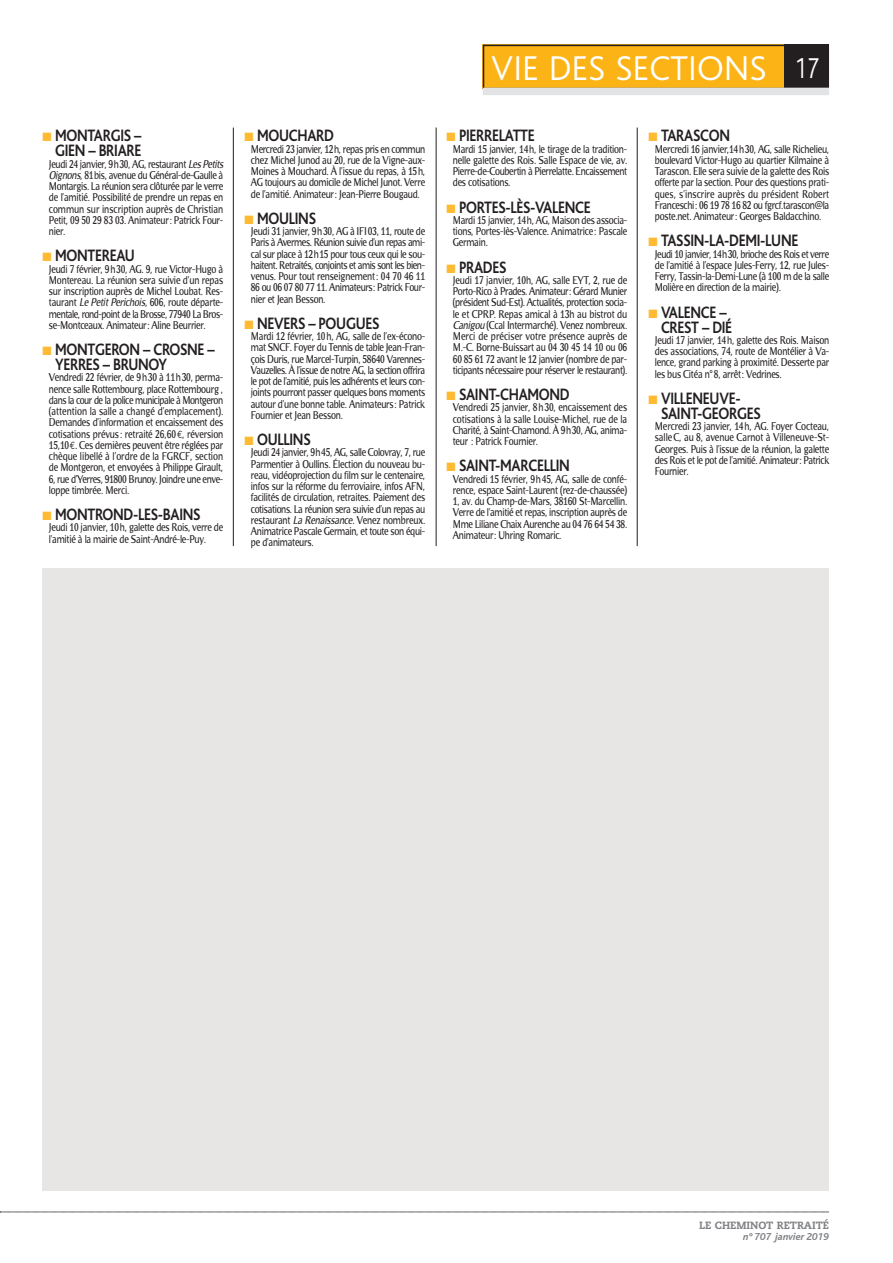
<style>
.page{position:relative;width:893px;height:1263px;background:#fff}
.page>*{position:absolute;margin:0;border:0;box-sizing:border-box;transform-origin:0 0}
.t1{font:300 36px "Bliss";color:#fff}
.t2{font:700 17.25px/15px "Bliss";letter-spacing:-.02em;color:#231f20;scale:.85 1}
.t3{font:10.5px/11.2px "Bradlo Sans";letter-spacing:-.02em;color:#231f20;text-align:justify;scale:.85 1}
.t4{font:800 10.5px "Caecilia";color:#808285}
.t5{font:italic 700 10.5px "Bliss";color:#808285}
.s1{color:#fdba32}
.s2{font-style:italic}
.s3{font-family:"Euro Mono"}
.s4{font-size:30px}
</style>
<div class="page">
<svg style="left:0;top:1212px;width:829px;height:1px"></svg>
<div style="left:483px;top:45px;width:346px;height:44px;background:#fcb315"></div>
<div style="left:483px;top:45px;width:346px;height:44px;border:2px solid #231f20"></div>
<div style="left:784px;top:45px;width:45px;height:44px;background:#231f20"></div>
<div style="left:483px;top:88px;width:346px;height:7px;background:#e3e4e5"></div>
<hr style="left:233px;top:128px;width:1px;height:418px;background:#231f20">
<hr style="left:436px;top:128px;width:1px;height:418px;background:#231f20">
<hr style="left:637px;top:128px;width:1px;height:418px;background:#231f20">
<div style="left:43px;top:568px;width:786px;height:623px;background:#e8e6e4"></div>
<h2 class="t2" style="left:43px;top:130px;width:118px;text-align:right"><span class="s1">■</span> MONTARGIS –<br>GIEN – BRIARE</h2>
<p class="t3" style="left:49px;top:159px;width:209px;text-align:left">Jeudi 24 janvier, 9h30, AG, restaurant <span class="s2">Les Petits Oignons,</span>81bis, avenue du Général-de-Gaulle à Montargis. La réunion sera clôturée par le verre de l'amitié. Possibilité de prendre un repas en commun sur inscription auprès de Christian Petit, 09 50 29 83 03. Animateur: Patrick Four - nier.</p>
<h2 class="t2" style="left:43px;top:250px;width:110px"><span class="s1">■</span> MONTEREAU</h2>
<p class="t3" style="left:49px;top:264px;width:207px">Jeudi 7 février, 9h30, AG. 9, rue Victor-Hugo à Montereau. La réunion sera suivie d'un repas sur inscription auprès de Michel Loubat. Res - taurant <span class="s2">Le Petit Perichois,</span>606, route dépar te - mentale, rond-point de la Brosse, 77940 La Bros - se-Montceaux. Animateur: Aline Beurrier.</p>
<h2 class="t2" style="left:55px;top:344px;width:189px;text-indent:-13px"><span class="s1">■</span> MONTGERON – CROSNE –<br>YERRES – BRUNOY</h2>
<p class="t3" style="left:49px;top:373px;width:207px">Vendredi 22 février, de 9h30 à 11h30, perma&shy;nence salle Rottembourg, place Rottembourg , dans la cour de la police municipale à Montgeron (attention la salle a changé d'emplacement).<br>Demandes d’information et encaissement des cotisations prévus: retraité 26,60<span class="s3">€</span>, réversion 15,10<span class="s3">€</span>. Ces dernières peuvent être réglées par chèque libellé à l’ordre de la FGRCF, section de Montgeron, et envoyées à Philippe Girault, 6, rue d’Yerres, 91800 Brunoy. Joindre une enve&shy;loppe timbrée. Merci.</p>
<h2 class="t2" style="left:43px;top:509px;width:187px"><span class="s1">■</span> MONTROND-LES-BAINS</h2>
<p class="t3" style="left:49px;top:523px;width:207px">Jeudi 10 janvier, 10h, galette des Rois, verre de l’amitié à la mairie de Saint-André-le-Puy.</p>
<h2 class="t2" style="left:244px;top:130px;width:107px"><span class="s1">■</span> MOUCHARD</h2>
<p class="t3" style="left:251px;top:144px;width:207px">Mercredi 23 janvier, 12h, repas pris en commun chez Michel Junod au 20, rue de la Vigne-aux-Moines à Mouchard. À l'issue du repas, à 15h, AG toujours au domicile de Michel Junot. Verre de l'amitié. Animateur: Jean-Pierre Bougaud.</p>
<h2 class="t2" style="left:244px;top:212px;width:86px"><span class="s1">■</span> MOULINS</h2>
<p class="t3" style="left:251px;top:227px;width:207px">Jeudi 31 janvier, 9h30, AG à IFI03, 11, route de Paris à Avermes. Réunion suivie d'un repas ami&shy;cal sur place à 12h15 pour tous ceux qui le sou&shy;haitent. Retraités, conjoints et amis sont les bien&shy;venus. Pour tout renseignement: 04 70 46 11<br>86 ou 06 07 80 77 11. Animateurs: Patrick Four - nier et Jean Besson.</p>
<h2 class="t2" style="left:244px;top:317px;width:160px"><span class="s1">■</span> NEVERS – POUGUES</h2>
<p class="t3" style="left:251px;top:332px;width:207px">Mardi 12 février, 10h, AG, salle de l'ex-écono&shy;mat SNCF. Foyer du Tennis de table Jean-Fran - çois Duris, rue Marcel-Turpin, 58640 Varennes-Vauzelles. À l'issue de notre AG, la section offrira le pot de l'amitié, puis les adhérents et leurs con - joints pourront passer quelques bons moments autour d'une bonne table. Animateurs: Patrick Fournier et Jean Besson.</p>
<h2 class="t2" style="left:244px;top:434px;width:79px"><span class="s1">■</span> OULLINS</h2>
<p class="t3" style="left:251px;top:448px;width:207px">Jeudi 24 janvier, 9h45, AG, salle Colovray, 7, rue Parmentier à Oullins. Élection du nouveau bu - reau, vidéoprojection du film sur le centenaire, infos sur la réforme du ferroviaire, infos AFN, facilités de circulation, retraites. Paiement des co tisations. La réunion sera suivie d'un repas au restaurant <span class="s2">La Renaissance</span>. Venez nombreux.<br>Animatrice Pascale Germain, et toute son équi&shy;pe d’animateurs.</p>
<h1 class="t1" style="left:491px;top:50px;width:329px">VIE DES SECTIONS <span class="s4">17</span></h1>
<h2 class="t2" style="left:446px;top:130px;width:105px"><span class="s1">■</span> PIERRELATTE</h2>
<p class="t3" style="left:453px;top:144px;width:207px">Mardi 15 janvier, 14h, le tirage de la tradition&shy;nelle galette des Rois. Salle Espace de vie, av.<br>Pierre-de-Coubertin à Pierrelatte. Encaissement des cotisations.</p>
<h2 class="t2" style="left:446px;top:201px;width:171px"><span class="s1">■</span> PORTES-LÈS-VALENCE</h2>
<p class="t3" style="left:453px;top:215px;width:207px">Mardi 15 janvier, 14h, AG, Maison des associa&shy;tions, Portes-lès-Valence. Animatrice: Pascale Germain.</p>
<h2 class="t2" style="left:446px;top:261px;width:72px"><span class="s1">■</span> PRADES</h2>
<p class="t3" style="left:453px;top:275px;width:207px">Jeudi 17 janvier, 10h, AG, salle EYT, 2, rue de Por to-Rico à Prades. Animateur: Gérard Munier (président Sud-Est). Actualités, protection socia&shy;le et CPRP. Repas amical à 13h au bistrot du <span class="s2">Canigou</span>(Ccal Intermarché). Venez nombreux.<br>Merci de préciser votre présence auprès de M.-C. Borne-Buissart au 04 30 45 14 10 ou 06<br>60 85 61 72 avant le 12 janvier (nombre de par&shy;ticipants nécessaire pour réserver le restaurant).</p>
<h2 class="t2" style="left:446px;top:389px;width:147px"><span class="s1">■</span> SAINT-CHAMOND</h2>
<p class="t3" style="left:453px;top:403px;width:207px">Vendredi 25 janvier, 8h30, encaissement des cotisations à la salle Louise-Michel, rue de la Charité, à Saint-Chamond. À 9h30, AG, anima&shy;teur : Patrick Fournier.</p>
<h2 class="t2" style="left:446px;top:460px;width:147px"><span class="s1">■</span> SAINT-MARCELLIN</h2>
<p class="t3" style="left:453px;top:474px;width:207px">Vendredi 15 février, 9h45, AG, salle de confé&shy;rence, espace Saint-Laurent (rez-de-chaussée)<br>1, av. du Champ-de-Mars, 38160 St-Marcellin.<br>Verre de l'amitié et repas, inscription auprès de Mme Liliane Chaix Aurenche au 04 76 64 54 38.<br>Animateur: Uhring Romaric.</p>
<h2 class="t2" style="left:648px;top:130px;width:98px"><span class="s1">■</span> TARASCON</h2>
<p class="t3" style="left:655px;top:144px;width:207px">Mercredi 16 janvier,14h30, AG, salle Richelieu, boulevard Victor-Hugo au quartier Kilmaine à Tarascon. Elle sera suivie de la galette des Rois offerte par la section. Pour des questions prati - ques, s’inscrire auprès du président Robert Franceschi: 06 19 78 16 82 ou fgrcf.tarascon@la poste.net. Animateur: Georges Baldacchino.</p>
<h2 class="t2" style="left:648px;top:235px;width:178px"><span class="s1">■</span> TASSIN-LA-DEMI-LUNE</h2>
<p class="t3" style="left:655px;top:249px;width:207px">Jeudi 10 janvier, 14h30, brioche des Rois et verre de l'amitié à l'espace Jules-Ferry, 12, rue Jules-Ferry, Tassin-la-Demi-Lune (à 100 m de la salle Molière en direction de la mairie).</p>
<h2 class="t2" style="left:661px;top:306px;width:85px;text-indent:-13px"><span class="s1">■</span> VALENCE –<br>CREST – DIÉ</h2>
<p class="t3" style="left:655px;top:335px;width:207px">Jeudi 17 janvier, 14h, galette des Rois. Maison des associations, 74, route de Montélier à Va - len ce, grand parking à proximité. Desserte par les bus Citéa n°8, arrêt: Vedrines.</p>
<h2 class="t2" style="left:661px;top:392px;width:119px;text-indent:-13px"><span class="s1">■</span> VILLENEUVE-<br>SAINT-GEORGES</h2>
<p class="t3" style="left:655px;top:422px;width:207px">Mercredi 23 janvier, 14h, AG. Foyer Cocteau, salleC, au 8, avenue Carnot à Villeneuve-St-Georges. Puis à l'issue de la réunion, la galette des Rois et le pot de l'amitié. Animateur: Patrick Fournier.</p>
<p class="t4" style="left:699px;top:1220px;width:132px">LE CHEMINOT RETRAITÉ</p>
<p class="t5" style="left:743px;top:1233px;width:88px">n° 707 janvier 2019</p>
</div>
